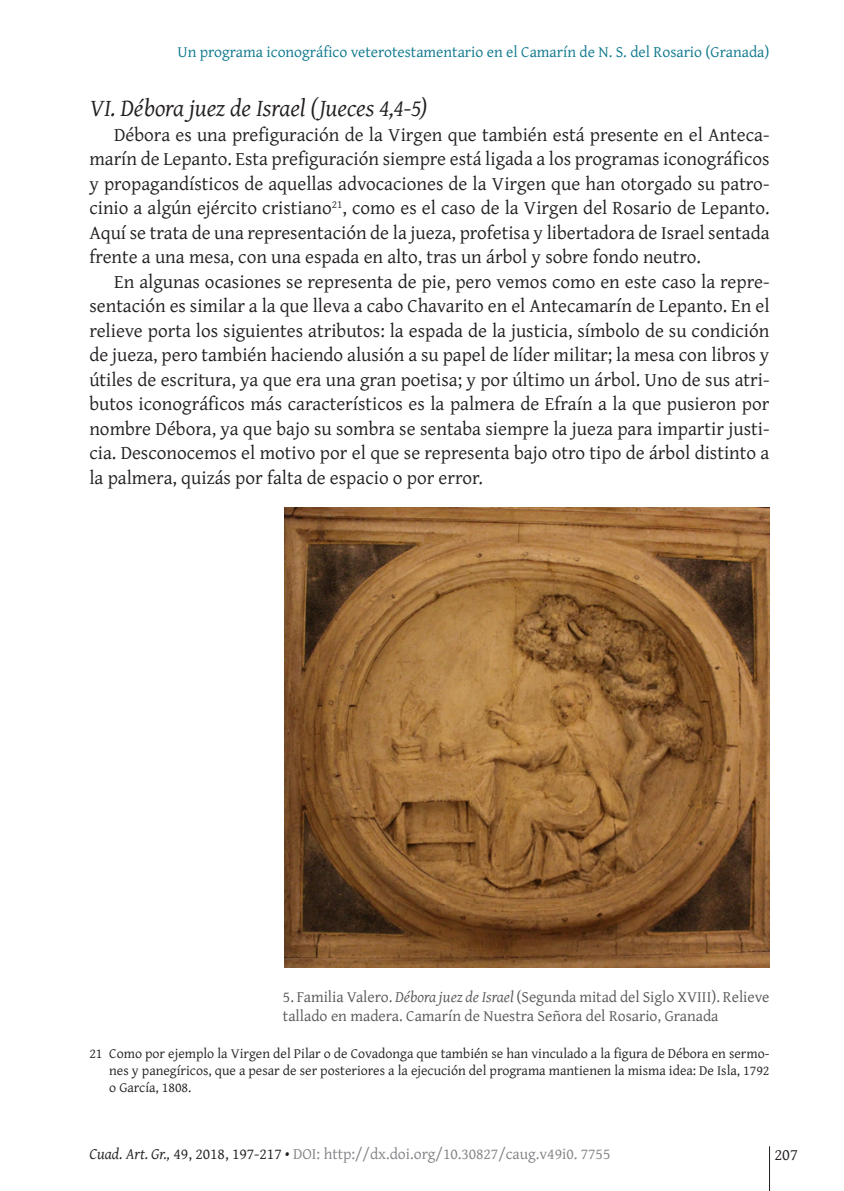
<style>
.page{position:relative;width:844px;height:1191px;background:#fff}
.page>*{position:absolute;margin:0;border:0;box-sizing:border-box;transform-origin:0 0}
.EPIG_2{font:italic 24.5px "Gentium Plus";letter-spacing:-.01em;color:#231f20}
.t1{font:19.25px/24.5px "Gentium Plus";color:#231f20;text-align:justify}
.t2{font:16.62px "Gentium Plus";color:#231f20}
.piedefoto{font:15.75px/18.9px "Gentium Plus";color:#57585a}
.t3{font:15.75px "Gentium Plus";color:#0d788c}
.t4{font:15.75px "Gentium Plus";color:#808285}
.notaspie{font:14px/16.8px "Gentium Plus";color:#231f20;text-align:justify}
.s1{font-style:italic}
.s2{font-style:italic;color:#231f20}
.s3{color:#231f20}
</style>
<div class="page">
<hr style="left:769px;top:1146px;width:1px;height:45px;background:#231f20">
<img style="left:285px;top:508px;width:484px;height:459px">
<p class="t3" style="left:177px;top:37px;width:593px">Un programa iconográfico veterotestamentario en el Camarín de N. S. del Rosario (Granada)</p>
<p class="EPIG_2" style="left:89px;top:85px;width:339px">VI. Débora juez de Israel (Jueces 4,4-5)</p>
<p class="t1" style="left:89px;top:121px;width:681px;text-indent:25px">Débora es una prefiguración de la Virgen que también está presente en el Anteca&shy;marín de Lepanto. Esta prefiguración siempre está ligada a los programas iconográficos y propagandísticos de aquellas advocaciones de la Virgen que han otorgado su patro&shy;cinio a algún ejército cristiano<sup>21</sup>, como es el caso de la Virgen del Rosario de Lepanto.<br>Aquí se trata de una representación de la jueza, profetisa y libertadora de Israel sentada frente a una mesa, con una espada en alto, tras un árbol y sobre fondo neutro.</p>
<p class="t1" style="left:89px;top:268px;width:681px;text-indent:25px">En algunas ocasiones se representa de pie, pero vemos como en este caso la repre&shy;sentación es similar a la que lleva a cabo Chavarito en el Antecamarín de Lepanto. En el relieve porta los siguientes atributos: la espada de la justicia, símbolo de su condición de jueza, pero también haciendo alusión a su papel de líder militar; la mesa con libros y útiles de escritura, ya que era una gran poetisa; y por último un árbol. Uno de sus atri&shy;butos iconográficos más característicos es la palmera de Efraín a la que pusieron por nombre Débora, ya que bajo su sombra se sentaba siempre la jueza para impartir justi&shy;cia. Desconocemos el motivo por el que se representa bajo otro tipo de árbol distinto a la palmera, quizás por falta de espacio o por error.</p>
<p class="piedefoto" style="left:283px;top:985px;width:488px">5. Familia Valero. <span class="s1">Débora juez de Israel</span> (Segunda mitad del Siglo XVIII). Relieve tallado en madera. Camarín de Nuestra Señora del Rosario, Granada</p>
<p class="notaspie" style="left:109px;top:1044px;width:661px;text-indent:-20px">21 Como por ejemplo la Virgen del Pilar o de Covadonga que también se han vinculado a la figura de Débora en sermo&shy;nes y panegíricos, que a pesar de ser posteriores a la ejecución del programa mantienen la misma idea: De Isla, 1792 o García, 1808.</p>
<p class="t4" style="left:89px;top:1138px;width:522px"><span class="s2">Cuad. Art. Gr.,</span> <span class="s3">49, 2018, 197-217 •</span> DOI: http://dx.doi.org/10.30827/caug.v49i0. 7755</p>
<p class="t2" style="left:774px;top:1138px;width:25px">207</p>
</div>
